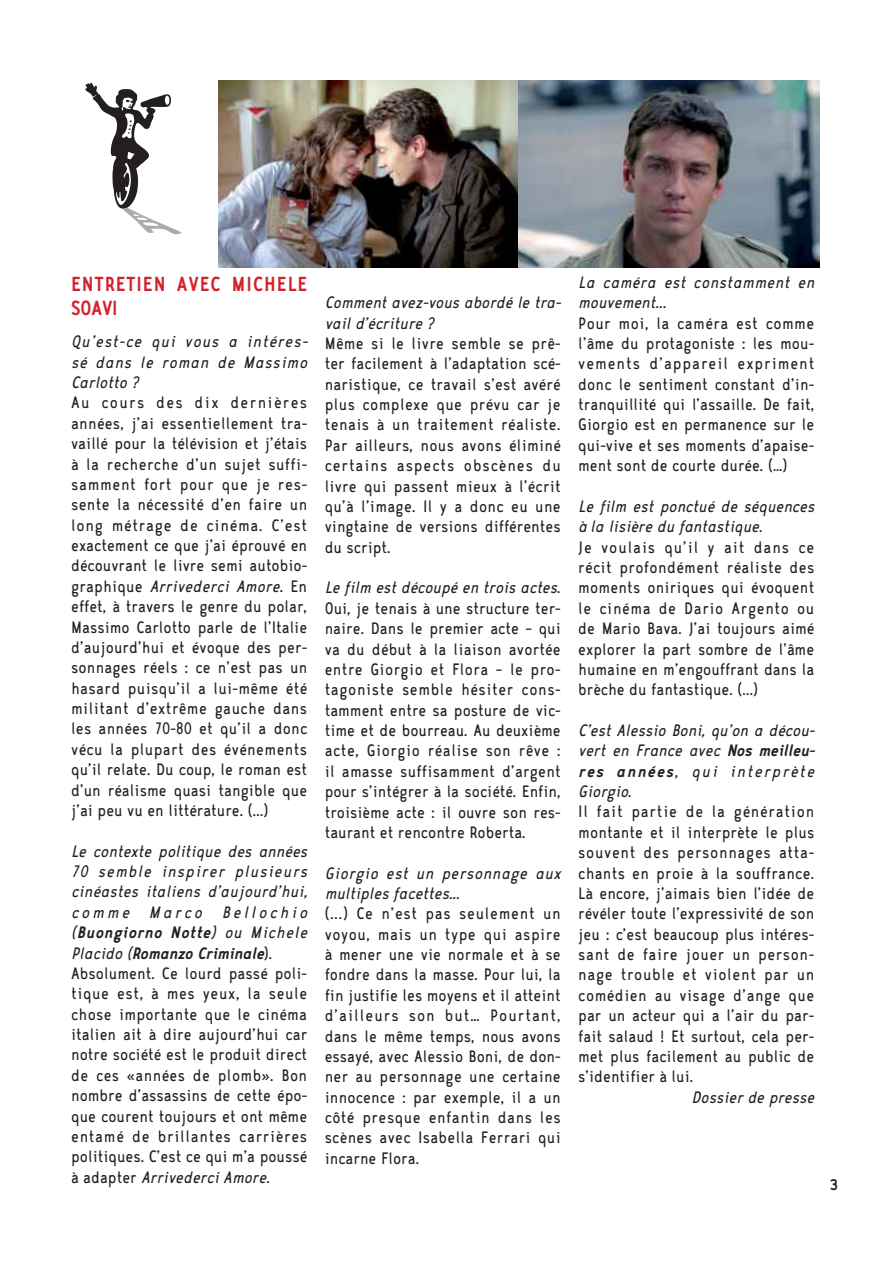
<style>
.page{position:relative;width:893px;height:1263px;background:#fff}
.page>*{position:absolute;margin:0;border:0;box-sizing:border-box;transform-origin:0 0}
.t1{font:700 23.25px/23.2px "CA Zaracusa Narrow";letter-spacing:.045em;color:#d2232a}
.t2{font:18.9px/20.4px "CA Zaracusa Narrow";color:#231f20;text-align:justify}
.t3{font:italic 18.9px/20.4px "CA Zaracusa Narrow";color:#231f20;text-align:justify}
.t4{font:italic 18.9px/20.4px "CA Zaracusa Narrow";letter-spacing:.03em;color:#231f20}
.t5{font:italic 18.9px/20.4px "CA Zaracusa Narrow";letter-spacing:.025em;color:#231f20}
.t6{font:700 17.4px "CA Zaracusa Wide";color:#231f20}
.s1{font-style:italic}
.s2{font-weight:700;font-style:italic}
</style>
<div class="page">
<svg style="left:85px;top:83px;width:96px;height:151px"></svg>
<img style="left:219px;top:81px;width:600px;height:187px">
<p class="t1" style="left:71px;top:276px;width:238px">ENTRETIEN AVEC MICHELE<br>SOAVI</p>
<p class="t3" style="left:71px;top:334px;width:238px">Qu’est-ce qui vous a intéres&shy;sé dans le roman de Massimo Carlotto ?</p>
<p class="t2" style="left:71px;top:395px;width:238px">Au cours des dix dernières années, j’ai essentiellement tra&shy;vaillé pour la télévision et j’étais à la recherche d’un sujet suffi&shy;samment fort pour que je res&shy;sente la nécessité d’en faire un long métrage de cinéma. C’est exactement ce que j’ai éprouvé en découvrant le livre semi autobio&shy;graphique <span class="s1">Arrivederci Amore</span>. En effet, à travers le genre du polar, Massimo Carlotto parle de l’Italie d’aujourd’hui et évoque des per&shy;sonnages réels : ce n’est pas un hasard puisqu’il a lui-même été militant d’extrême gauche dans les années 70-80 et qu’il a donc vécu la plupart des événements qu’il relate. Du coup, le roman est d’un réalisme quasi tangible que j’ai peu vu en littérature. (...)</p>
<p class="t2" style="left:71px;top:843px;width:238px;text-align:left"><span class="s1">Le contexte politique des années<br>70 semble inspirer plusieurs cinéastes italiens d’aujourd’hui, comme Marco Bellochio (</span><span class="s2">Buongiorno Notte</span><span class="s1">) ou Michele<br>Placido (</span><span class="s2">Romanzo Criminale</span>).<br>Absolument. Ce lourd passé poli&shy;tique est, à mes yeux, la seule chose importante que le cinéma italien ait à dire aujourd’hui car notre société est le produit direct de ces «années de plomb». Bon nombre d’assassins de cette épo&shy;que courent toujours et ont même entamé de brillantes carrières politiques. C’est ce qui m’a poussé à adapter <span class="s1">Arrivederci Amore</span>.</p>
<p class="t3" style="left:325px;top:295px;width:238px">Comment avez-vous abordé le tra&shy;vail d’écriture ?</p>
<p class="t2" style="left:325px;top:335px;width:238px">Même si le livre semble se prê&shy;ter facilement à l’adaptation scé&shy;naristique, ce travail s’est avéré plus complexe que prévu car je tenais à un traitement réaliste.<br>Par ailleurs, nous avons éliminé certains aspects obscènes du livre qui passent mieux à l’écrit qu’à l’image. Il y a donc eu une vingtaine de versions différentes du script.</p>
<p class="t2" style="left:325px;top:580px;width:238px"><span class="s1">Le film est découpé en trois actes</span>.<br>Oui, je tenais à une structure ter&shy;naire. Dans le premier acte – qui va du début à la liaison avortée entre Giorgio et Flora – le pro&shy;tagoniste semble hésiter cons&shy;tamment entre sa posture de vic&shy;time et de bourreau. Au deuxième acte, Giorgio réalise son rêve : il amasse suffisamment d’argent pour s’intégrer à la société. Enfin, troisième acte : il ouvre son res&shy;taurant et rencontre Roberta.</p>
<p class="t4" style="left:325px;top:865px;width:238px">Giorgio est un personnage aux multiples facettes...</p>
<p class="t2" style="left:325px;top:906px;width:238px">(...) Ce n’est pas seulement un voyou, mais un type qui aspire à mener une vie normale et à se fondre dans la masse. Pour lui, la fin justifie les moyens et il atteint d’ailleurs son but… Pourtant, dans le même temps, nous avons essayé, avec Alessio Boni, de don&shy;ner au personnage une certaine innocence : par exemple, il a un côté presque enfantin dans les scènes avec Isabella Ferrari qui incarne Flora.</p>
<p class="t5" style="left:578px;top:274px;width:238px">La caméra est constamment en mouvement...</p>
<p class="t2" style="left:578px;top:315px;width:238px">Pour moi, la caméra est comme l’âme du protagoniste : les mou&shy;vements d’appareil expriment donc le sentiment constant d’in&shy;tranquillité qui l’assaille. De fait, Giorgio est en permanence sur le qui-vive et ses moments d’apaise&shy;ment sont de courte durée. (…)</p>
<p class="t2" style="left:578px;top:498px;width:238px;text-align:left"><span class="s1">Le film est ponctué de séquences à la lisière du fantastique</span>.<br>Je voulais qu’il y ait dans ce récit profondément réaliste des moments oniriques qui évoquent le cinéma de Dario Argento ou de Mario Bava. J’ai toujours aimé explorer la part sombre de l’âme humaine en m’engouffrant dans la brèche du fantastique. (...)</p>
<p class="t2" style="left:578px;top:722px;width:238px;text-align:left"><span class="s1">C’est Alessio Boni, qu’on a décou&shy;vert en France avec</span> <span class="s2">Nos meilleu&shy;res années</span><span class="s1">, qui interprète<br>Giorgio</span>.<br>Il fait partie de la génération montante et il interprète le plus souvent des personnages atta&shy;chants en proie à la souffrance.<br>Là encore, j’aimais bien l’idée de révéler toute l’expressivité de son jeu : c’est beaucoup plus intéres&shy;sant de faire jouer un person&shy;nage trouble et violent par un comédien au visage d’ange que par un acteur qui a l’air du par&shy;fait salaud ! Et surtout, cela per&shy;met plus facilement au public de s’identifier à lui.</p>
<p class="t3" style="left:691px;top:1089px;width:124px">Dossier de presse</p>
<p class="t6" style="left:829px;top:1179px;width:11px">3</p>
</div>
